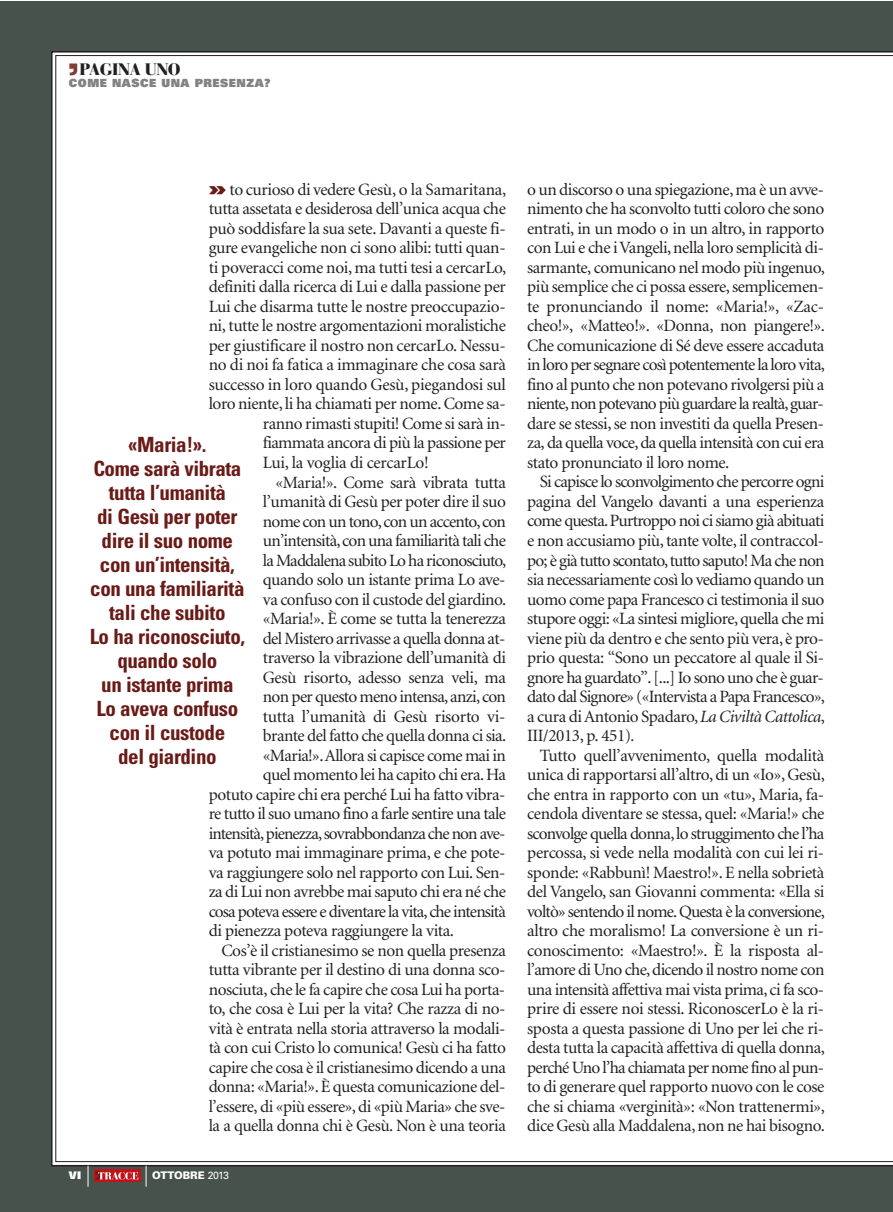
<style>
.page{position:relative;width:893px;height:1212px;background:#fff}
.page>*{position:absolute;margin:0;border:0;box-sizing:border-box;transform-origin:0 0}
.t1{font:700 condensed 21px/24px "Univers";letter-spacing:-.02em;color:#6a1a17;text-align:center}
.t2{font:17.25px/19.5px "Minion";letter-spacing:-.025em;color:#231f20;text-align:justify}
.t3{font:17.25px "Minion";letter-spacing:-.05em;color:#231f20}
.t4{font:17.25px "Minion";letter-spacing:-.045em;color:#231f20}
.t5{font:900 16.5px "Bauer Bodoni";letter-spacing:-.025em;color:#231f20}
.t6{font:900 11.25px "Univers";letter-spacing:.05em;color:#808285}
.t7{font:900 10.5px "Univers";color:#fff}
.t8{font:900 10.5px "Univers";color:#fff}
.s1{font-family:"Univers";font-weight:900;font-stretch:expanded;font-size:18px;color:#6a1a17}
.s2{font-weight:400}
.s3{font-style:italic}
</style>
<div class="page">
<div style="left:0;top:1px;width:892px;height:1211px;background:#46524b"></div>
<div style="left:56px;top:55px;width:836px;height:1107px;background:#fff"></div>
<svg style="left:88px;top:1166px;width:1px;height:21px"></svg>
<div style="left:94px;top:1169px;width:46px;height:13px;background:#c4121a"></div>
<svg style="left:95px;top:1171px;width:43px;height:9px"></svg>
<svg style="left:146px;top:1166px;width:1px;height:21px"></svg>
<svg style="left:69px;top:64px;width:8px;height:11px"></svg>
<p class="t5" style="left:80px;top:59px;width:103px">PAGINA UNO</p>
<p class="t6" style="left:69px;top:75px;width:203px">COME NASCE UNA PRESENZA?</p>
<p class="t2" style="left:209px;top:180px;width:299px"><span class="s1">»</span> to curioso di vedere Gesù, o la Samaritana,</p>
<p class="t2" style="left:209px;top:200px;width:299px">tutta assetata e desiderosa dell’unica acqua che</p>
<p class="t2" style="left:209px;top:219px;width:298px">può soddisfare la sua sete.Davanti a queste fi-</p>
<p class="t2" style="left:209px;top:239px;width:298px">gure evangeliche non ci sono alibi: tutti quan-</p>
<p class="t2" style="left:209px;top:258px;width:299px">ti poveracci come noi,ma tutti tesi a cercarLo,</p>
<p class="t2" style="left:209px;top:278px;width:299px">definiti dalla ricerca di Lui e dalla passione per</p>
<p class="t2" style="left:209px;top:297px;width:298px">Lui che disarma tutte le nostre preoccupazio-</p>
<p class="t2" style="left:209px;top:317px;width:299px">ni, tutte le nostre argomentazioni moralistiche</p>
<p class="t2" style="left:209px;top:336px;width:298px">per giustificare il nostro non cercarLo.Nessu-</p>
<p class="t2" style="left:209px;top:356px;width:299px">no di noi fa fatica a immaginare che cosa sarà</p>
<p class="t2" style="left:209px;top:375px;width:299px">successo in loro quando Gesù, piegandosi sul</p>
<p class="t2" style="left:209px;top:395px;width:298px">loro niente,li ha chiamati per nome.Come sa-</p>
<p class="t2" style="left:263px;top:414px;width:244px">ranno rimasti stupiti! Come si sarà in-</p>
<p class="t2" style="left:263px;top:434px;width:245px">fiammata ancora di più la passione per</p>
<p class="t2" style="left:263px;top:453px;width:167px">Lui, la voglia di cercarLo!</p>
<p class="t2" style="left:276px;top:473px;width:232px">«Maria!». Come sarà vibrata tutta</p>
<p class="t2" style="left:263px;top:492px;width:245px">l’umanità di Gesù per poter dire il suo</p>
<p class="t4" style="left:263px;top:512px;width:245px">nome con un tono,con un accento,con</p>
<p class="t2" style="left:263px;top:531px;width:245px">un’intensità,con una familiarità tali che</p>
<p class="t3" style="left:263px;top:551px;width:245px">la Maddalena subito Lo ha riconosciuto,</p>
<p class="t2" style="left:263px;top:570px;width:244px">quando solo un istante prima Lo ave-</p>
<p class="t2" style="left:263px;top:590px;width:245px">va confuso con il custode del giardino.</p>
<p class="t2" style="left:263px;top:609px;width:245px">«Maria!». È come se tutta la tenerezza</p>
<p class="t2" style="left:263px;top:629px;width:244px">del Mistero arrivasse a quella donna at-</p>
<p class="t2" style="left:263px;top:648px;width:245px">traverso la vibrazione dell’umanità di</p>
<p class="t2" style="left:263px;top:668px;width:245px">Gesù risorto, adesso senza veli, ma</p>
<p class="t2" style="left:263px;top:687px;width:245px">non per questo meno intensa,anzi,con</p>
<p class="t2" style="left:263px;top:707px;width:244px">tutta l’umanità di Gesù risorto vi-</p>
<p class="t2" style="left:263px;top:726px;width:245px">brante del fatto che quella donna ci sia.</p>
<p class="t2" style="left:263px;top:746px;width:245px">«Maria!».Allora si capisce come mai in</p>
<p class="t2" style="left:263px;top:765px;width:245px">quel momento lei ha capito chi era.Ha</p>
<p class="t2" style="left:209px;top:785px;width:298px">potuto capire chi era perché Lui ha fatto vibra-</p>
<p class="t2" style="left:209px;top:804px;width:299px">re tutto il suo umano fino a farle sentire una tale</p>
<p class="t3" style="left:209px;top:824px;width:298px">intensità,pienezza,sovrabbondanza che non ave-</p>
<p class="t2" style="left:209px;top:843px;width:298px">va potuto mai immaginare prima, e che pote-</p>
<p class="t2" style="left:209px;top:863px;width:298px">va raggiungere solo nel rapporto con Lui. Sen-</p>
<p class="t2" style="left:209px;top:882px;width:299px">za di Lui non avrebbe mai saputo chi era né che</p>
<p class="t3" style="left:209px;top:902px;width:299px">cosa poteva essere e diventare la vita,che intensità</p>
<p class="t2" style="left:209px;top:921px;width:247px">di pienezza poteva raggiungere la vita.</p>
<p class="t2" style="left:221px;top:941px;width:286px">Cos’è il cristianesimo se non quella presenza</p>
<p class="t2" style="left:209px;top:960px;width:298px">tutta vibrante per il destino di una donna sco-</p>
<p class="t2" style="left:209px;top:980px;width:298px">nosciuta, che le fa capire che cosa Lui ha porta-</p>
<p class="t2" style="left:209px;top:999px;width:298px">to, che cosa è Lui per la vita? Che razza di no-</p>
<p class="t2" style="left:209px;top:1019px;width:298px">vità è entrata nella storia attraverso la modali-</p>
<p class="t2" style="left:209px;top:1038px;width:299px">tà con cui Cristo lo comunica! Gesù ci ha fatto</p>
<p class="t2" style="left:209px;top:1058px;width:299px">capire che cosa è il cristianesimo dicendo a una</p>
<p class="t2" style="left:209px;top:1077px;width:298px">donna: «Maria!».È questa comunicazione del-</p>
<p class="t2" style="left:209px;top:1097px;width:298px">l’essere, di «più essere»,di «più Maria» che sve-</p>
<p class="t2" style="left:209px;top:1116px;width:299px">la a quella donna chi è Gesù. Non è una teoria</p>
<p class="t1" style="left:90px;top:433px;width:157px">«Maria!».<br>Come sarà vibrata tutta l’umanità<br>di Gesù per poter dire il suo nome con un’intensità, con una familiarità tali che subito<br>Lo ha riconosciuto, quando solo<br>un istante prima<br>Lo aveva confuso con il custode<br>del giardino</p>
<p class="t8" style="left:69px;top:1168px;width:14px">VI</p>
<p class="t7" style="left:152px;top:1169px;width:78px">OTTOBRE <span class="s2">2013</span></p>
<p class="t2" style="left:527px;top:180px;width:299px">o un discorso o una spiegazione,ma è un avve&shy;nimento che ha sconvolto tutti coloro che sono entrati, in un modo o in un altro, in rapporto con Lui e che iVangeli,nella loro semplicità di&shy;sarmante, comunicano nel modo più ingenuo, più semplice che ci possa essere,semplicemen&shy;te pronunciando il nome: «Maria!», «Zac&shy;cheo!», «Matteo!». «Donna, non piangere!».<br>Che comunicazione di Sé deve essere accaduta in loro per segnare così potentemente la loro vita, fino al punto che non potevano rivolgersi più a niente,non potevano più guardare la realtà,guar&shy;dare se stessi, se non investiti da quella Presen&shy;za, da quella voce,da quella intensità con cui era stato pronunciato il loro nome.</p>
<p class="t2" style="left:527px;top:473px;width:299px;text-indent:13px">Si capisce lo sconvolgimento che percorre ogni pagina del Vangelo davanti a una esperienza come questa.Purtroppo noi ci siamo già abituati e non accusiamo più,tante volte,il contraccol&shy;po; è già tutto scontato,tutto saputo! Ma che non sia necessariamente così lo vediamo quando un uomo come papa Francesco ci testimonia il suo stupore oggi: «La sintesi migliore,quella che mi viene più da dentro e che sento più vera, è pro&shy;prio questa: “Sono un peccatore al quale il Si&shy;gnore ha guardato”.[...] Io sono uno che è guar&shy;dato dal Signore» («Intervista a Papa Francesco», a cura diAntonio Spadaro,<span class="s3">La Civiltà Cattolica</span>, III/2013, p. 451)<span class="s3">.</span></p>
<p class="t2" style="left:527px;top:746px;width:299px;text-indent:13px">Tutto quell’avvenimento, quella modalità unica di rapportarsi all’altro, di un «Io», Gesù, che entra in rapporto con un «tu», Maria, fa&shy;cendola diventare se stessa, quel: «Maria!» che sconvolge quella donna,lo struggimento che l’ha percossa, si vede nella modalità con cui lei ri&shy;sponde: «Rabbunì! Maestro!».E nella sobrietà del Vangelo, san Giovanni commenta: «Ella si voltò» sentendo il nome.Questa è la conversione, altro che moralismo! La conversione è un ri&shy;conoscimento: «Maestro!». È la risposta al&shy;l’amore di Uno che,dicendo il nostro nome con una intensità affettiva mai vista prima, ci fa sco&shy;prire di essere noi stessi. RiconoscerLo è la ri&shy;sposta a questa passione di Uno per lei che ri&shy;desta tutta la capacità affettiva di quella donna, perché Uno l’ha chiamata per nome fino al pun&shy;to di generare quel rapporto nuovo con le cose che si chiama «verginità»: «Non trattenermi», dice Gesù alla Maddalena,non ne hai bisogno.</p>
</div>
